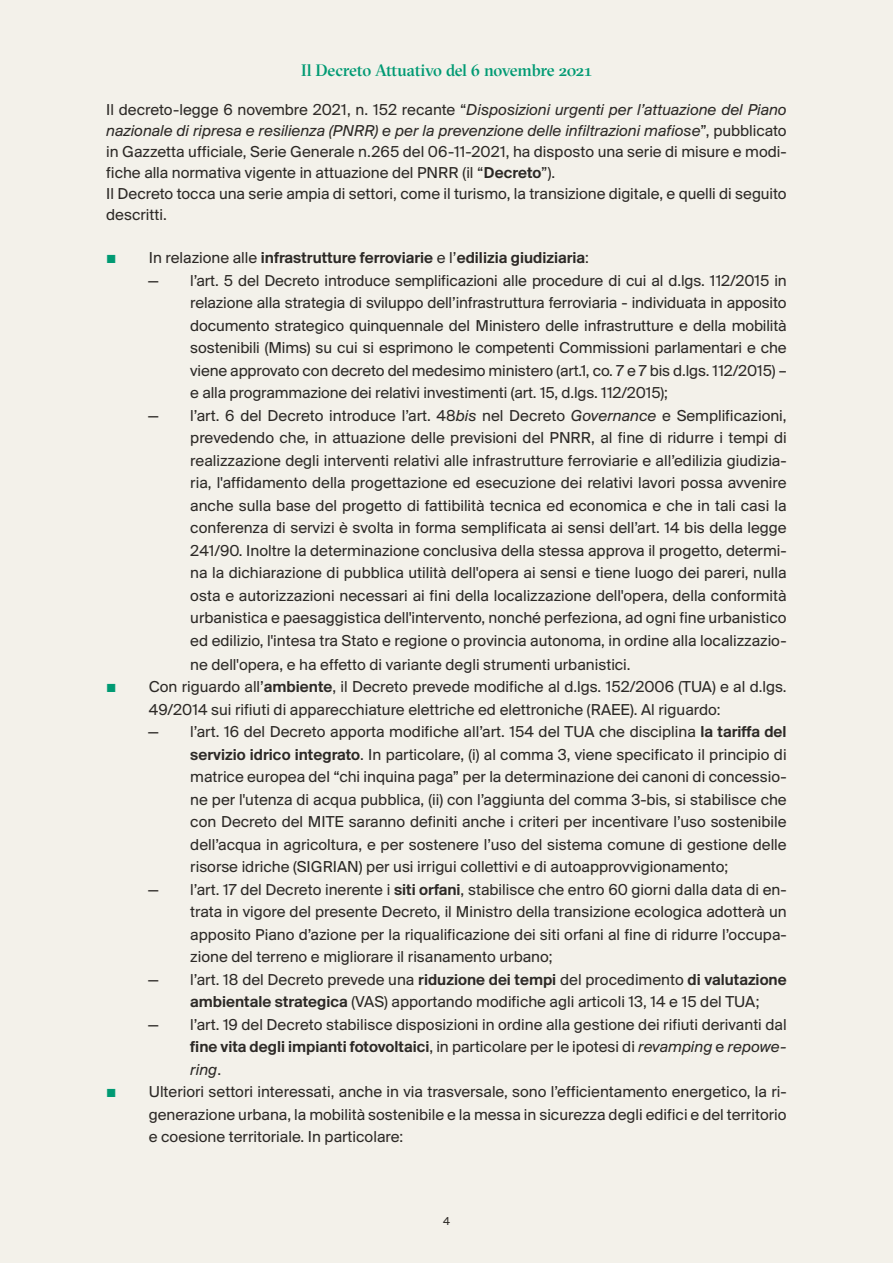
<style>
.page{position:relative;width:893px;height:1263px;background:#f3f1ea}
.page>*{position:absolute;margin:0;border:0;box-sizing:border-box;transform-origin:0 0}
.t1{font:16.5px/22.5px "Suisse BP Intl";color:#2c2926;text-align:justify}
.t2{font:16.5px "Suisse BP Intl Antique";color:#2c2926}
.t3{font:500 16.5px "GT Sectra Fine";letter-spacing:-.02em;color:#009a73}
.t4{font:italic 16.5px "Suisse BP Intl";color:#2c2926}
.t5{font:12px "Suisse BP Intl";color:#2c2926}
.s1{font-style:italic}
.s2{font-family:"Suisse BP Intl Antique"}
.s3{font-family:"Suisse BP Intl";color:#009a73}
.s4{font-family:"Suisse BP Intl"}
.s5{color:#009a73}
.s6{font-family:"Suisse BP Intl";font-style:italic}
.s7{font-style:normal}
</style>
<div class="page">
<p class="t3" style="left:301px;top:59px;width:292px">Il Decreto Attuativo del 6 novembre 2021</p>
<p class="t1" style="left:106px;top:98px;width:682px;line-height:21px;text-align:left">Il decreto-legge 6 novembre 2021, n. 152 recante “<span class="s1">Disposizioni urgenti per l’attuazione del Piano nazionale di ripresa e resilienza (PNRR) e per la prevenzione delle infiltrazioni mafiose</span>”, pubblicato in Gazzetta ufficiale, Serie Generale n.265 del 06-11-2021, ha disposto una serie di misure e modi&shy;fiche alla normativa vigente in attuazione del PNRR (il “<span class="s2">Decreto</span>”).<br>Il Decreto tocca una serie ampia di settori, come il turismo, la transizione digitale, e quelli di seguito descritti.</p>
<p class="t2" style="left:106px;top:248px;width:484px"><span class="s3">■</span> <span class="s4">In relazione alle</span> infrastrutture ferroviarie <span class="s4">e l’</span>edilizia giudiziaria<span class="s4">:</span></p>
<p class="t1" style="left:190px;top:269px;width:598px;text-indent:-43px">— l’art. 5 del Decreto introduce semplificazioni alle procedure di cui al d.lgs. 112/2015 in relazione alla strategia di sviluppo dell’infrastruttura ferroviaria - individuata in apposito documento strategico quinquennale del Ministero delle infrastrutture e della mobilità sostenibili (Mims) su cui si esprimono le competenti Commissioni parlamentari e che viene approvato con decreto del medesimo ministero (art.1, co. 7 e 7 bis d.lgs. 112/2015) – e alla programmazione dei relativi investimenti (art. 15, d.lgs. 112/2015);</p>
<p class="t1" style="left:190px;top:404px;width:598px;text-indent:-43px">— l’art. 6 del Decreto introduce l’art. 48<span class="s1">bis</span> nel Decreto <span class="s1">Governance</span> e Semplificazioni, prevedendo che, in attuazione delle previsioni del PNRR, al fine di ridurre i tempi di realizzazione degli interventi relativi alle infrastrutture ferroviarie e all’edilizia giudizia&shy;ria, l'affidamento della progettazione ed esecuzione dei relativi lavori possa avvenire anche sulla base del progetto di fattibilità tecnica ed economica e che in tali casi la conferenza di servizi è svolta in forma semplificata ai sensi dell’art. 14 bis della legge 241/90. Inoltre la determinazione conclusiva della stessa approva il progetto, determi&shy;na la dichiarazione di pubblica utilità dell'opera ai sensi e tiene luogo dei pareri, nulla osta e autorizzazioni necessari ai fini della localizzazione dell'opera, della conformità urbanistica e paesaggistica dell'intervento, nonché perfeziona, ad ogni fine urbanistico ed edilizio, l'intesa tra Stato e regione o provincia autonoma, in ordine alla localizzazio-</p>
<p class="t1" style="left:190px;top:653px;width:442px">ne dell'opera, e ha effetto di variante degli strumenti urbanistici.</p>
<p class="t1" style="left:149px;top:675px;width:639px;text-indent:-43px"><span class="s5">■</span> Con riguardo all’<span class="s2">ambiente</span>, il Decreto prevede modifiche al d.lgs. 152/2006 (TUA) e al d.lgs.<br>49/2014 sui rifiuti di apparecchiature elettriche ed elettroniche (RAEE). Al riguardo:</p>
<p class="t1" style="left:190px;top:720px;width:598px;text-indent:-43px">— l’art. 16 del Decreto apporta modifiche all’art. 154 del TUA che disciplina <span class="s2">la tariffa del servizio idrico integrato</span>. In particolare, (i) al comma 3, viene specificato il principio di matrice europea del “chi inquina paga” per la determinazione dei canoni di concessio&shy;ne per l'utenza di acqua pubblica, (ii) con l’aggiunta del comma 3-bis, si stabilisce che con Decreto del MITE saranno definiti anche i criteri per incentivare l’uso sostenibile dell’acqua in agricoltura, e per sostenere l’uso del sistema comune di gestione delle risorse idriche (SIGRIAN) per usi irrigui collettivi e di autoapprovvigionamento;</p>
<p class="t1" style="left:190px;top:878px;width:598px;text-indent:-43px">— l’art. 17 del Decreto inerente i <span class="s2">siti orfani</span>, stabilisce che entro 60 giorni dalla data di en&shy;trata in vigore del presente Decreto, il Ministro della transizione ecologica adotterà un apposito Piano d’azione per la riqualificazione dei siti orfani al fine di ridurre l’occupa&shy;zione del terreno e migliorare il risanamento urbano;</p>
<p class="t1" style="left:190px;top:968px;width:598px;text-indent:-43px">— l’art. 18 del Decreto prevede una <span class="s2">riduzione dei tempi</span> del procedimento <span class="s2">di valutazione ambientale strategica</span> (VAS) apportando modifiche agli articoli 13, 14 e 15 del TUA;</p>
<p class="t1" style="left:148px;top:1013px;width:640px">— l’art. 19 del Decreto stabilisce disposizioni in ordine alla gestione dei rifiuti derivanti dal</p>
<p class="t2" style="left:190px;top:1037px;width:598px">fine vita degli impianti fotovoltaici<span class="s4">, in particolare per le ipotesi di</span> <span class="s6">revamping</span> <span class="s4">e</span> <span class="s6">repowe-</span></p>
<p class="t4" style="left:190px;top:1060px;width:32px">ring<span class="s7">.</span></p>
<p class="t1" style="left:149px;top:1080px;width:639px;text-indent:-43px"><span class="s5">■</span> Ulteriori settori interessati, anche in via trasversale, sono l’efficientamento energetico, la ri&shy;generazione urbana, la mobilità sostenibile e la messa in sicurezza degli edifici e del territorio e coesione territoriale. In particolare:</p>
<p class="t5" style="left:443px;top:1214px;width:8px">4</p>
</div>
